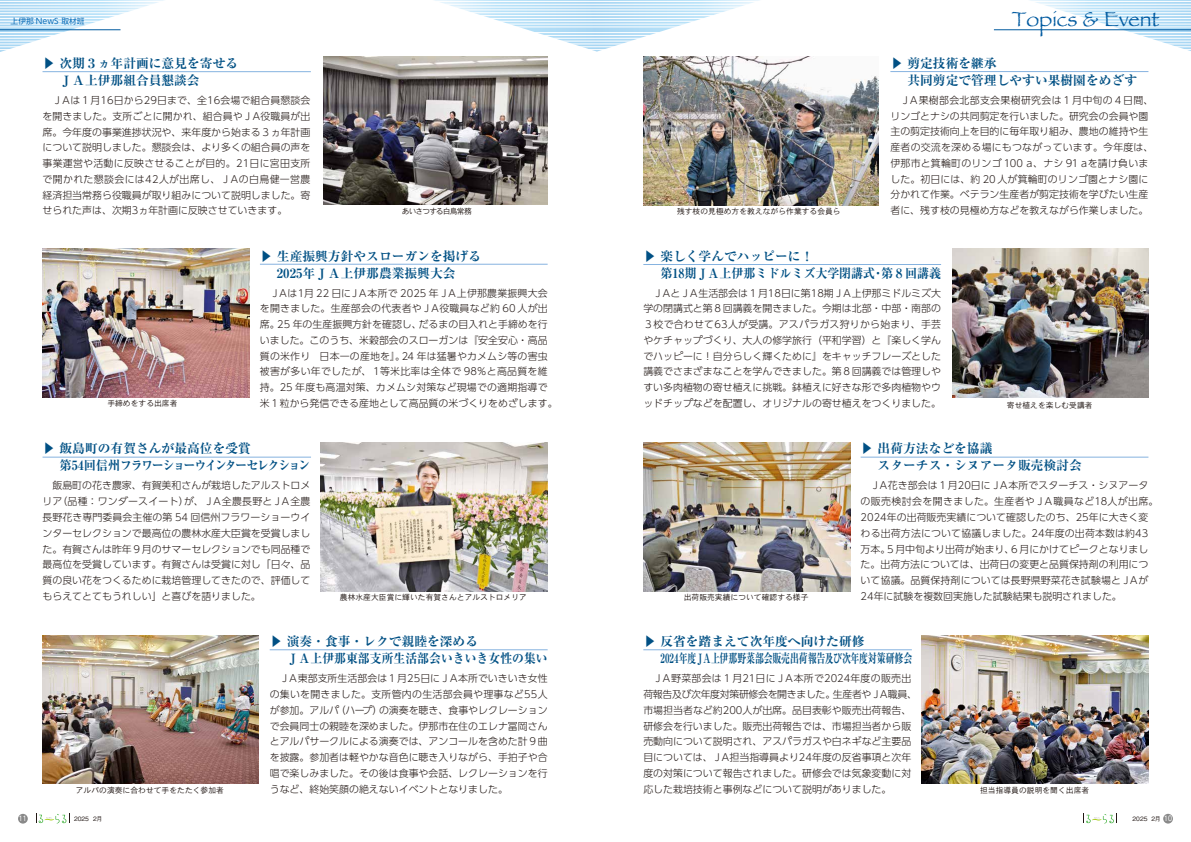
<style>
.page{position:relative;width:1191px;height:842px;background:#fff}
.page>*{position:absolute;margin:0;border:0;box-sizing:border-box;transform-origin:0 0}
.t1{font:21.3px "Papyrus";color:#005aa0}
.t2{font:700 expanded 12.8px/17px "Ryumin Pro";color:#005084}
.t3{font:700 expanded 12.8px "Ryumin Pro";color:#005084;scale:.94 1}
.t4{font:300 9.9px/15.8px "UD Shin Go Pro";color:#221815}
.t5{font:300 9.9px/15.8px "UD Shin Go Pro";letter-spacing:.02em;color:#221815}
.t6{font:7.8px "DFHS Gothic Std W3";color:#221815}
.t7{font:7.8px "UD Shin M Go Pro";color:#0068b7}
.t8{font:7.8px "DFHS Gothic Std W3";letter-spacing:-.115em;color:#221815}
.t9{font:500 7.4px "Gothic BBB Pro";color:#fff;scale:.85 1}
.t10{font:500 6px "Gothic BBB Pro";color:#221815}
</style>
<div class="page">
<svg style="left:1028px;top:0;width:163px;height:51px"></svg>
<svg style="left:0;top:0;width:164px;height:52px"></svg>
<svg style="left:434px;top:0;width:326px;height:52px"></svg>
<hr style="left:0;top:1px;width:1191px;height:1px;background:#fff">
<hr style="left:0;top:4px;width:1191px;height:1px;background:#fff">
<hr style="left:0;top:7px;width:1191px;height:1px;background:#fff">
<hr style="left:0;top:10px;width:1191px;height:1px;background:#fff">
<hr style="left:0;top:13px;width:1191px;height:1px;background:#fff">
<hr style="left:0;top:15px;width:1191px;height:1px;background:#fff">
<hr style="left:0;top:18px;width:1191px;height:1px;background:#fff">
<hr style="left:0;top:21px;width:1191px;height:1px;background:#fff">
<hr style="left:0;top:24px;width:1191px;height:1px;background:#fff">
<hr style="left:0;top:27px;width:1191px;height:1px;background:#fff">
<hr style="left:0;top:30px;width:120px;height:1px;background:#005aa0">
<hr style="left:994px;top:30px;width:197px;height:1px;background:#005aa0">
<hr style="left:0;top:32px;width:1191px;height:1px;background:#fff">
<hr style="left:0;top:35px;width:1191px;height:1px;background:#fff">
<hr style="left:0;top:38px;width:1191px;height:1px;background:#fff">
<hr style="left:0;top:41px;width:1191px;height:1px;background:#fff">
<hr style="left:0;top:44px;width:1191px;height:1px;background:#fff">
<hr style="left:0;top:47px;width:1191px;height:1px;background:#fff">
<hr style="left:0;top:49px;width:1191px;height:1px;background:#fff">
<img style="left:8px;top:14px;width:79px;height:15px">
<div style="left:18px;top:814px;width:10px;height:9px;background:#898989;border-radius:50%"></div>
<svg style="left:36px;top:814px;width:34px;height:9px"></svg>
<div style="left:1163px;top:814px;width:10px;height:9px;background:#898989;border-radius:50%"></div>
<svg style="left:1083px;top:814px;width:34px;height:9px"></svg>
<img style="left:324px;top:57px;width:223px;height:147px">
<img style="left:43px;top:635px;width:215px;height:149px">
<img style="left:43px;top:249px;width:206px;height:149px">
<img style="left:321px;top:442px;width:226px;height:149px">
<hr style="left:260px;top:264px;width:287px;height:1px;background:#86b3e0">
<img style="left:952px;top:249px;width:196px;height:149px">
<img style="left:921px;top:635px;width:227px;height:149px">
<img style="left:643px;top:57px;width:235px;height:149px">
<img style="left:643px;top:442px;width:207px;height:149px">
<hr style="left:43px;top:71px;width:268px;height:1px;background:#86b3e0">
<hr style="left:270px;top:650px;width:277px;height:1px;background:#86b3e0">
<hr style="left:43px;top:457px;width:268px;height:1px;background:#86b3e0">
<hr style="left:643px;top:264px;width:298px;height:1px;background:#86b3e0">
<hr style="left:890px;top:71px;width:258px;height:1px;background:#86b3e0">
<hr style="left:860px;top:457px;width:288px;height:1px;background:#86b3e0">
<hr style="left:643px;top:650px;width:269px;height:1px;background:#86b3e0">
<p class="t7" style="left:11px;top:14px;width:76px">上伊那 NewS 取材班</p>
<h1 class="t1" style="left:1011px;top:6px;width:149px">Topics &amp; Event</h1>
<p class="t2" style="left:43px;top:54px;width:197px">▶ 次期３ヵ年計画に意見を寄せる　ＪＡ上伊那組合員懇談会</p>
<p class="t2" style="left:890px;top:54px;width:248px">▶ 剪定技術を継承<br>　共同剪定で管理しやすい果樹園をめざす</p>
<p class="t4" style="left:43px;top:92px;width:269px;text-align:justify">　ＪＡは１月16日から29日まで、全16会場で組合員懇談会を開きました。支所ごとに開かれ、組合員やＪＡ役職員が出席。今年度の事業進捗状況や、来年度から始まる３ヵ年計画について説明しました。懇談会は、より多くの組合員の声を事業運営や活動に反映させることが目的。21日に宮田支所で開かれた懇談会には42人が出席し、ＪＡの白鳥健一営農経済担当常務ら役職員が取り組みについて説明しました。寄</p>
<p class="t4" style="left:43px;top:202px;width:246px">せられた声は、次期3ヵ年計画に反映させていきます。</p>
<p class="t8" style="left:402px;top:207px;width:71px">あいさつする白鳥常務</p>
<p class="t6" style="left:677px;top:207px;width:165px">残す枝の見極め方を教えながら作業する会員ら</p>
<p class="t4" style="left:890px;top:92px;width:264px">　ＪＡ果樹部会北部支会果樹研究会は１月中旬の４日間、リンゴとナシの共同剪定を行いました。研究会の会員や園主の剪定技術向上を目的に毎年取り組み、農地の維持や生産者の交流を深める場にもつながっています。今年度は、伊那市と箕輪町のリンゴ 100 ａ、ナシ 91ａを請け負いました。初日には、約 20 人が箕輪町のリンゴ園とナシ園に分かれて作業。ベテラン生産者が剪定技術を学びたい生産者に、残す枝の見極め方などを教えながら作業しました。</p>
<p class="t2" style="left:260px;top:246px;width:223px">▶ 生産振興方針やスローガンを掲げる　 2025年ＪＡ上伊那農業振興大会</p>
<p class="t2" style="left:643px;top:246px;width:172px">▶ 楽しく学んでハッピーに!</p>
<p class="t3" style="left:881px;top:263px;width:65px">第８回講義</p>
<p class="t2" style="left:643px;top:263px;width:233px">　第18期ＪＡ上伊那ミドルミズ大学閉講式</p>
<p class="t3" style="left:872px;top:263px;width:14px">・</p>
<p class="t6" style="left:107px;top:399px;width:72px">手締めをする出席者</p>
<p class="t5" style="left:304px;top:285px;width:245px">月 22 日にＪＡ本所で 2025 年ＪＡ上伊那農業振興大会</p>
<p class="t4" style="left:260px;top:285px;width:48px">　ＪＡは１</p>
<p class="t5" style="left:260px;top:300px;width:289px">を開きました。生産部会の代表者やＪＡ役職員など約 60 人が出</p>
<p class="t4" style="left:419px;top:316px;width:130px">だるまの目入れと手締めを行</p>
<p class="t4" style="left:277px;top:316px;width:146px">25 年の生産振興方針を確認し、</p>
<p class="t4" style="left:260px;top:316px;width:21px">席。</p>
<p class="t4" style="left:260px;top:332px;width:289px">いました。このうち、米穀部会のスローガンは『安全安心・高品</p>
<p class="t5" style="left:402px;top:348px;width:148px">24 年は猛暑やカメムシ等の害虫</p>
<p class="t5" style="left:260px;top:348px;width:299px">質の米作り　日本一の産地を』。<br>被害が多い年でしたが、１等米比率は全体で 98％と高品質を維持。25 年度も高温対策、カメムシ対策など現場での適期指導で米１粒から発信できる産地として高品質の米づくりをめざします。</p>
<p class="t4" style="left:643px;top:285px;width:299px;text-align:justify">　ＪＡとＪＡ生活部会は１月18日に第18期ＪＡ上伊那ミドルミズ大学の閉講式と第８回講義を開きました。今期は北部・中部・南部の３校で合わせて63人が受講。アスパラガス狩りから始まり、手芸やケチャップづくり、大人の修学旅行（平和学習）と『楽しく学んでハッピーに！自分らしく輝くために』をキャッチフレーズとした講義でさまざまなことを学んできました。第８回講義では管理しやすい多肉植物の寄せ植えに挑戦。鉢植えに好きな形で多肉植物やウ</p>
<p class="t4" style="left:643px;top:395px;width:299px">ッドチップなどを配置し、オリジナルの寄せ植えをつくりました。</p>
<p class="t6" style="left:1007px;top:401px;width:87px">寄せ植えを楽しむ受講者</p>
<p class="t2" style="left:43px;top:439px;width:269px">▶ 飯島町の有賀さんが最高位を受賞<br>　第54回信州フラワーショーウインターセレクション</p>
<p class="t2" style="left:860px;top:439px;width:223px">▶ 出荷方法などを協議<br>　スターチス・シヌアータ販売検討会</p>
<p class="t4" style="left:43px;top:477px;width:269px;text-align:right">　飯島町の花き農家、有賀美和さんが栽培したアルストロメ（品種：ワンダースイートが）、ＪＡ全農長野とＪＡ全農</p>
<p class="t4" style="left:43px;top:493px;width:269px">リア<br>長野花き専門委員会主催の第 54 回信州フラワーショーウインターセレクションで最高位の農林水産大臣賞を受賞しました。有賀さんは昨年９月のサマーセレクションでも同品種で最高位を受賞しています。有賀さんは受賞に対し「日々、品質の良い花をつくるために栽培管理してきたので、評価してもらえてとてもうれしい」と喜びを語りました。</p>
<p class="t6" style="left:340px;top:593px;width:189px">農林水産大臣賞に輝いた有賀さんとアルストロメリア</p>
<p class="t6" style="left:684px;top:593px;width:126px">出荷販売実績について確認する様子</p>
<p class="t4" style="left:860px;top:477px;width:299px">　ＪＡ花き部会は１月20日にＪＡ本所でスターチス・シヌアータの販売検討会を開きました。生産者やＪＡ職員など18人が出席。2024年の出荷販売実績について確認したのち、25年に大きく変わる出荷方法について協議しました。24年度の出荷本数は約43万本５。月中旬より出荷が始まり６、月にかけてピークとなりました。出荷方法については、出荷日の変更と品質保持剤の利用について協議。品質保持剤については長野県野菜花き試験場とＪＡが24年に試験を複数回実施した試験結果も説明されました。</p>
<p class="t2" style="left:270px;top:632px;width:279px">▶ 演奏・食事・レクで親睦を深める<br>　ＪＡ上伊那東部支所生活部会いきいき女性の集い</p>
<p class="t2" style="left:643px;top:632px;width:271px">▶ 反省を踏まえて次年度へ向けた研修<br>　 2024年度ＪＡ上伊那野菜部会販売出荷報告及び次年度対策研修会</p>
<p class="t6" style="left:76px;top:786px;width:150px">アルパの演奏に合わせて手をたたく参加者</p>
<p class="t4" style="left:270px;top:670px;width:279px;text-align:right">　ＪＡ東部支所生活部会は１月25日にＪＡ本所でいきいき女性の集いを開きました。支所管内の生活部会員や理事など55人の演奏を聴き、食事やレクレーション</p>
<p class="t4" style="left:336px;top:702px;width:48px">（ハープ）</p>
<p class="t4" style="left:270px;top:702px;width:279px">が参加。アルパ<br>で会員同士の親睦を深めました。伊那市在住のエレナ冨岡さんとアルパサークルによる演奏では、アンコールを含めた計９曲を披露。参加者は軽やかな音色に聴き入りながら、手拍子や合唱で楽しみました。その後は食事や会話、レクレーションを行うなど、終始笑顔の絶えないイベントとなりました。</p>
<p class="t4" style="left:833px;top:670px;width:86px;text-indent:-190px">　ＪＡ野菜部会は１月21日にＪＡ本所で2024年度の販売出生産者やＪＡ職員、</p>
<p class="t4" style="left:643px;top:686px;width:269px">荷報告及び次年度対策研修会を開きました。<br>市場担当者など約200人が出席。品目表彰や販売出荷報告、研修会を行いました。販売出荷報告では、市場担当者から販売動向について説明され、アスパラガスや白ネギなど主要品目については、ＪＡ担当指導員より24年度の反省事項と次年度の対策について報告されました。研修会では気象変動に対</p>
<p class="t4" style="left:643px;top:780px;width:250px">応した栽培技術と事例などについて説明がありました。</p>
<p class="t6" style="left:980px;top:786px;width:111px">担当指導員の説明を聞く出席者</p>
<p class="t9" style="left:19px;top:812px;width:11px">11</p>
<p class="t10" style="left:93px;top:814px;width:11px">月2</p>
<p class="t10" style="left:74px;top:814px;width:17px">2025</p>
<p class="t9" style="left:1164px;top:812px;width:11px">10</p>
<p class="t10" style="left:1151px;top:814px;width:11px">月2</p>
<p class="t10" style="left:1132px;top:814px;width:17px">2025</p>
</div>
